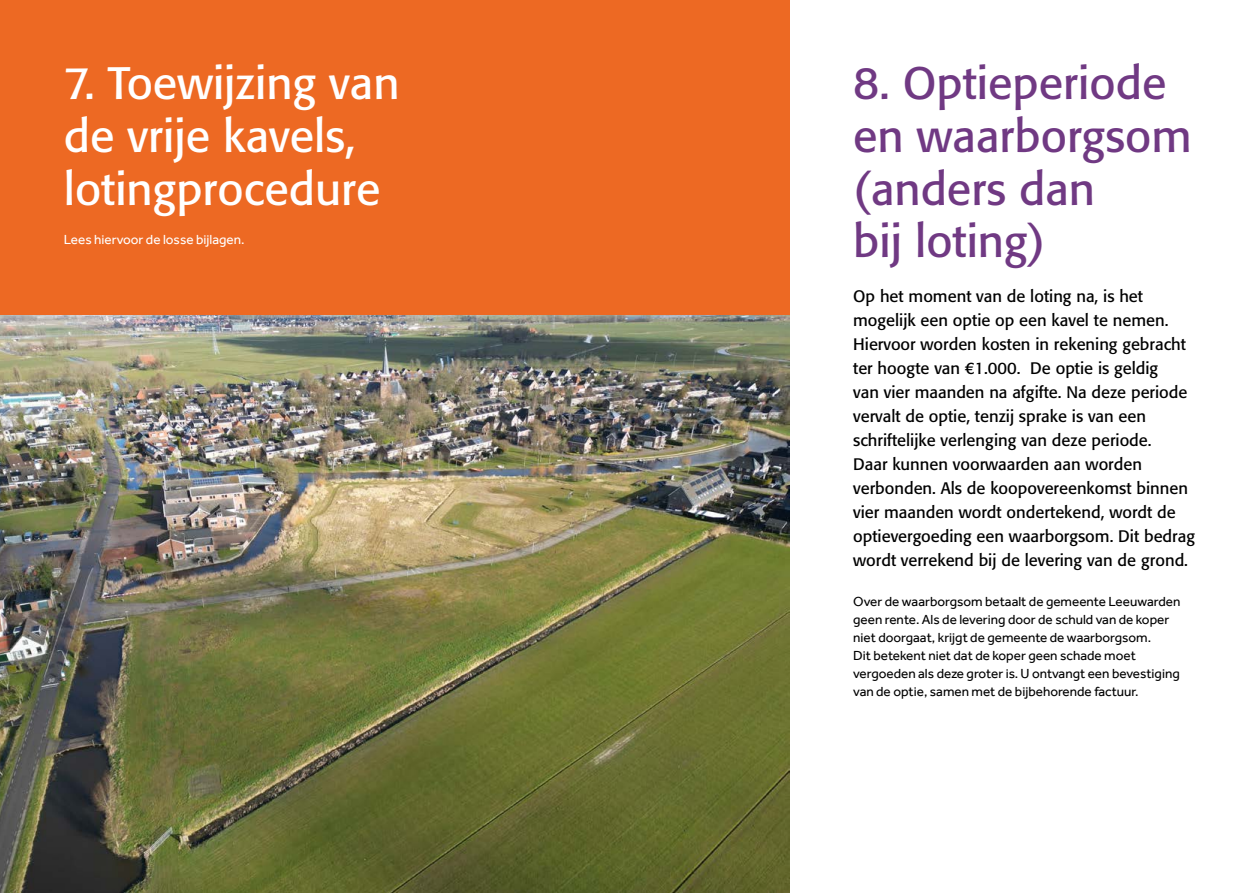
<style>
.page{position:relative;width:1259px;height:893px;background:#fff}
.page>*{position:absolute;margin:0;border:0;box-sizing:border-box;transform-origin:0 0}
.t1{font:45px/52.5px "Formata";color:#703983}
.t2{font:45px/52.5px "Formata";color:#fff}
.t3{font:16.5px/24px "Formata";color:#000}
.t4{font:13.5px/18px "Effra";color:#000}
.t5{font:13.5px "Effra";color:#fff}
</style>
<div class="page">
<div style="left:0;top:0;width:789px;height:360px;background:#ed6923"></div>
<img style="left:0;top:315px;width:789px;height:578px">
<h1 class="t2" style="left:64px;top:57px;width:337px">7. Toewijzing van de vrije kavels, lotingprocedure</h1>
<p class="t5" style="left:64px;top:231px;width:182px">Lees hiervoor de losse bijlagen.</p>
<h1 class="t1" style="left:853px;top:57px;width:340px">8. Optieperiode en waarborgsom (anders dan<br>bij loting)</h1>
<p class="t3" style="left:853px;top:284px;width:343px">Op het moment van de loting na, is het mogelijk een optie op een kavel te nemen.<br>Hiervoor worden kosten in rekening gebracht ter hoogte van €1.000. De optie is geldig<br>van vier maanden na afgifte. Na deze periode vervalt de optie, tenzij sprake is van een schriftelijke verlenging van deze periode.<br>Daar kunnen voorwaarden aan worden verbonden. Als de koopovereenkomst binnen vier maanden wordt ondertekend, wordt de optievergoeding een waarborgsom. Dit bedrag wordt verrekend bij de levering van de grond.</p>
<p class="t4" style="left:853px;top:592px;width:329px">Over de waarborgsom betaalt de gemeente Leeuwarden geen rente. Als de levering door de schuld van de koper niet doorgaat, krijgt de gemeente de waarborgsom.<br>Dit betekent niet dat de koper geen schade moet vergoeden als deze groter is. U ontvangt een bevestiging van de optie, samen met de bijbehorende factuur.</p>
</div>
